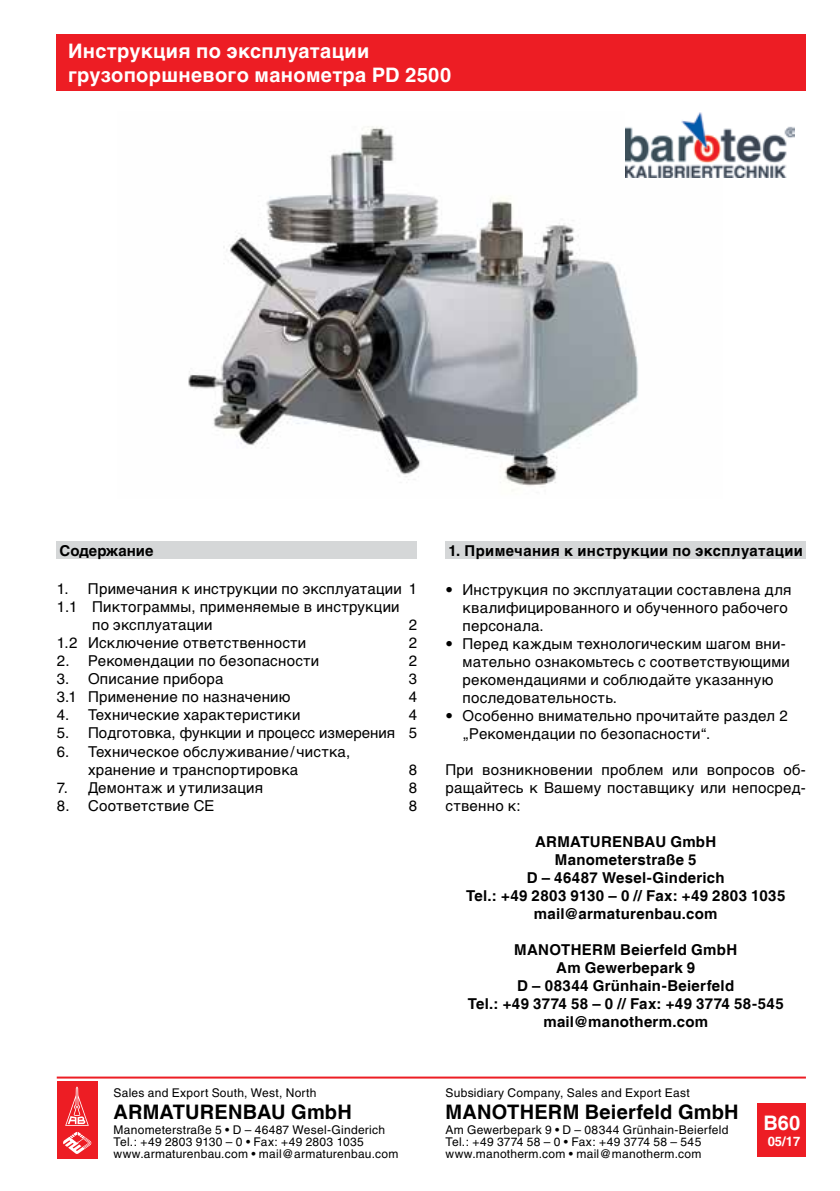
<style>
.page{position:relative;width:840px;height:1191px;background:#fff}
.page>*{position:absolute;margin:0;border:0;box-sizing:border-box;transform-origin:0 0}
.t1{font:700 20px/24px "Helvetica Cyr";letter-spacing:.015em;color:#fff}
.t2{font:700 20px "Helvetica";letter-spacing:.01em;color:#000}
.t3{font:700 20px "Helvetica";color:#fff}
.t4{font:15px/18px "Helvetica Cyr Upright";letter-spacing:.015em;color:#000}
.t5{font:700 15px/18px "Helvetica";letter-spacing:.02em;color:#000;text-align:center}
.t6{font:700 15px "Helvetica Cyr";letter-spacing:.025em;color:#000}
.t7{font:700 15px "Helvetica Cyr";color:#000}
.t8{font:700 13px "Helvetica";color:#fff}
.t9{font:12px/12px "Helvetica";letter-spacing:.02em;color:#000}
</style>
<div class="page">
<img style="left:188px;top:126px;width:532px;height:365px">
<div style="left:57px;top:34px;width:748px;height:57px;background:#ed1d24"></div>
<hr style="left:57px;top:1076px;width:748px;height:2px;background:#ed1d24">
<div style="left:757px;top:1103px;width:48px;height:54px;background:#ed1d24"></div>
<div style="left:445px;top:541px;width:360px;height:18px;background:#d5d7d8"></div>
<div style="left:57px;top:541px;width:360px;height:18px;background:#d5d7d8"></div>
<img style="left:625px;top:112px;width:169px;height:65px">
<div style="left:57px;top:1081px;width:41px;height:78px;background:#ed1d24"></div>
<svg style="left:63px;top:1131px;width:28px;height:23px"></svg>
<svg style="left:65px;top:1086px;width:24px;height:39px"></svg>
<h1 class="t1" style="left:68px;top:39px;width:384px">Инструкция по эксплуатации грузопоршневого манометра PD 2500</h1>
<p class="t7" style="left:60px;top:542px;width:95px">Содержание</p>
<p class="t4" style="left:57px;top:580px;width:362px">1. Примечания к инструкции по эксплуатации 1</p>
<p class="t4" style="left:57px;top:598px;width:344px">1.1 Пиктограммы, применяемые в инструкции</p>
<p class="t4" style="left:92px;top:616px;width:122px">по эксплуатации</p>
<p class="t4" style="left:408px;top:616px;width:10px">2</p>
<p class="t4" style="left:57px;top:634px;width:251px">1.2 Исключение ответственности</p>
<p class="t4" style="left:408px;top:634px;width:10px">2</p>
<p class="t4" style="left:57px;top:652px;width:264px">2. Рекомендации по безопасности</p>
<p class="t4" style="left:408px;top:652px;width:10px">2</p>
<p class="t4" style="left:57px;top:670px;width:168px">3. Описание прибора</p>
<p class="t4" style="left:408px;top:670px;width:10px">3</p>
<p class="t4" style="left:57px;top:688px;width:235px">3.1 Применение по назначению</p>
<p class="t4" style="left:408px;top:688px;width:10px">4</p>
<p class="t4" style="left:57px;top:706px;width:245px">4. Технические характеристики</p>
<p class="t4" style="left:408px;top:706px;width:10px">4</p>
<p class="t4" style="left:57px;top:724px;width:361px">5. Подготовка, функции и процесс измерения 5</p>
<p class="t4" style="left:88px;top:742px;width:263px;text-indent:-31px">6. Техническое обслуживание/чистка, хранение и транспортировка</p>
<p class="t4" style="left:408px;top:760px;width:10px">8</p>
<p class="t4" style="left:57px;top:778px;width:208px">7. Демонтаж и утилизация</p>
<p class="t4" style="left:408px;top:778px;width:10px">8</p>
<p class="t4" style="left:57px;top:796px;width:159px">8. Соответствие СЕ</p>
<p class="t4" style="left:408px;top:796px;width:10px">8</p>
<p class="t9" style="left:113px;top:1086px;width:204px">Sales and Export South, West, North</p>
<h1 class="t2" style="left:113px;top:1100px;width:240px">ARMATURENBAU GmbH</h1>
<p class="t9" style="left:113px;top:1123px;width:286px">Manometerstraße 5 • D – 46487 Wesel-Ginderich<br>Tel.: +49 2803 9130 – 0 • Fax: +49 2803 1035 www.armaturenbau.com • mail@armaturenbau.com</p>
<p class="t6" style="left:448px;top:542px;width:356px">1. Примечания к инструкции по эксплуатации</p>
<p class="t4" style="left:462px;top:581px;width:330px;text-indent:-17px">• Инструкция по эксплуатации составлена для квалифицированного и обученного рабочего персонала.</p>
<p class="t4" style="left:462px;top:635px;width:329px;text-indent:-17px">• Перед каждым технологическим шагом вни&shy;мательно ознакомьтесь с соответствующими рекомендациями и соблюдайте указанную последовательность.</p>
<p class="t4" style="left:462px;top:707px;width:326px;text-indent:-17px">• Особенно внимательно прочитайте раздел 2 „Рекомендации по безопасности“.</p>
<p class="t4" style="left:445px;top:761px;width:362px;text-align:justify">При возникновении проблем или вопросов об&shy;ращайтесь к Вашему поставщику или непосред&shy;ственно к:</p>
<p class="t5" style="left:466px;top:833px;width:320px">ARMATURENBAU GmbH<br>Manometerstraße 5<br>D – 46487 Wesel-Ginderich<br>Tel.: +49 2803 9130 – 0 // Fax: +49 2803 1035 mail@armaturenbau.com</p>
<p class="t5" style="left:467px;top:941px;width:317px">MANOTHERM Beierfeld GmbH<br>Am Gewerbepark 9<br>D – 08344 Grünhain-Beierfeld<br>Tel.: +49 3774 58 – 0 // Fax: +49 3774 58-545 mail@manotherm.com</p>
<p class="t9" style="left:445px;top:1086px;width:245px">Subsidiary Company, Sales and Export East</p>
<h1 class="t2" style="left:445px;top:1100px;width:294px">MANOTHERM Beierfeld GmbH</h1>
<p class="t9" style="left:445px;top:1123px;width:284px">Am Gewerbepark 9 • D – 08344 Grünhain-Beierfeld<br>Tel.: +49 3774 58 – 0 • Fax: +49 3774 58 – 545 www.manotherm.com • mail@manotherm.com</p>
<h1 class="t3" style="left:763px;top:1110px;width:38px">B60</h1>
<p class="t8" style="left:767px;top:1133px;width:34px">05/17</p>
</div>
